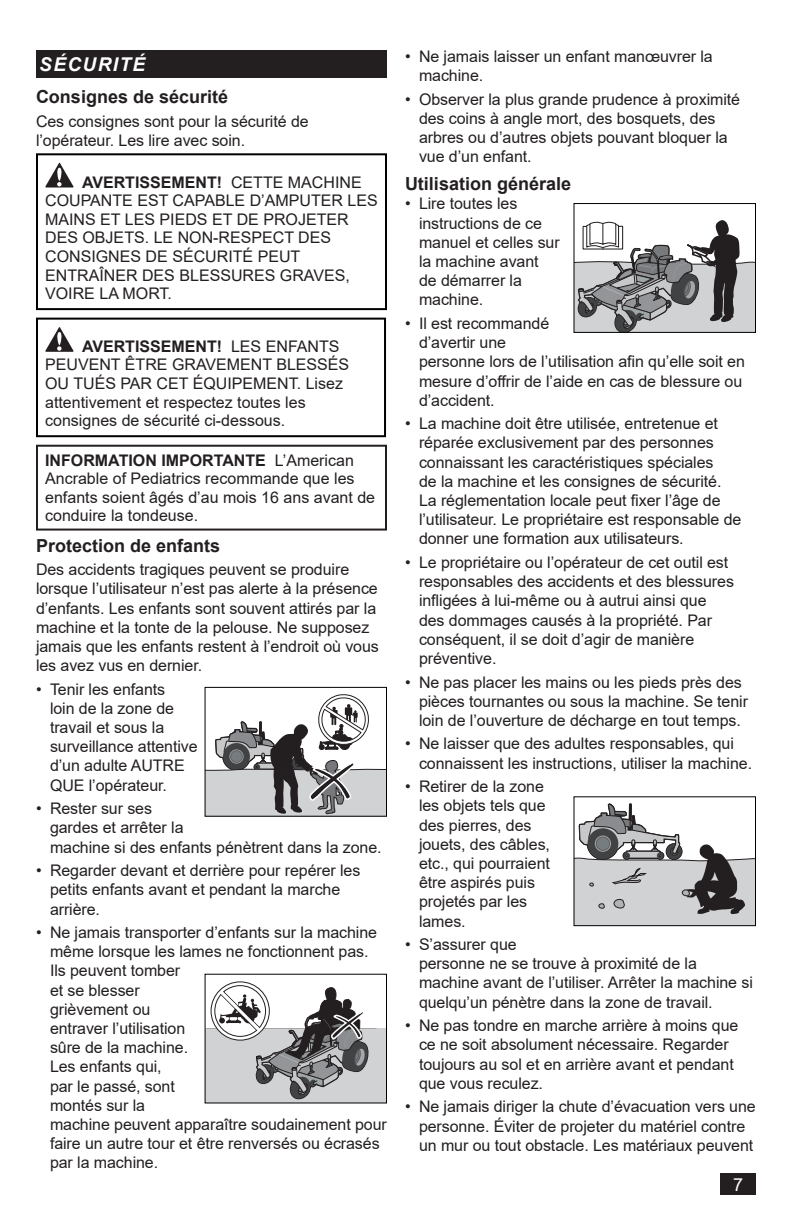
<style>
.page{position:relative;width:792px;height:1224px;background:#fff}
.page>*{position:absolute;margin:0;border:0;box-sizing:border-box;transform-origin:0 0}
.t1{font:italic 700 19px "Arial";letter-spacing:.075em;color:#fff}
.Head_9_FR{font:700 18px "Arial";color:#231f20}
.Head_9A_FR{font:700 18px "Arial";color:#231f20}
.t2{font:18px "Arial";color:#fff}
.Body_Text_FR{font:16px/19.2px "Arial";letter-spacing:-.005em;color:#231f20}
.Warning_FR{font:16px/18.6px "Arial";color:#231f20}
.s1{font-weight:700}
</style>
<div class="page">
<div style="left:721px;top:1174px;width:35px;height:21px;background:#231f20"></div>
<div style="left:36px;top:50px;width:351px;height:28px;background:#231f20"></div>
<svg style="left:576px;top:220px;width:178px;height:111px"></svg>
<div style="left:574px;top:203px;width:182px;height:130px;border:1px solid #000"></div>
<svg style="left:576px;top:803px;width:178px;height:121px"></svg>
<div style="left:574px;top:796px;width:182px;height:130px;border:1px solid #000"></div>
<svg style="left:207px;top:694px;width:178px;height:121px"></svg>
<div style="left:205px;top:687px;width:182px;height:130px;border:1px solid #000"></div>
<div style="left:205px;top:1028px;width:181px;height:75px;background:#d1d2d4"></div>
<svg style="left:214px;top:985px;width:163px;height:115px"></svg>
<svg style="left:45px;top:163px;width:29px;height:25px"></svg>
<div style="left:36px;top:153px;width:351px;height:157px;border:2px solid #000"></div>
<svg style="left:45px;top:327px;width:29px;height:25px"></svg>
<div style="left:36px;top:318px;width:350px;height:119px;border:2px solid #000"></div>
<div style="left:36px;top:445px;width:351px;height:86px;border:2px solid #231f20"></div>
<p class="t1" style="left:39px;top:52px;width:108px">SÉCURITÉ</p>
<p class="Head_9_FR" style="left:36px;top:84px;width:194px">Consignes de sécurité</p>
<p class="Body_Text_FR" style="left:36px;top:111px;width:274px">Ces consignes sont pour la sécurité de l’opérateur. Les lire avec soin.</p>
<p class="Warning_FR" style="left:45px;top:172px;width:334px;text-indent:37px"><span class="s1">AVERTISSEMENT!</span> CETTE MACHINE<br>COUPANTE EST CAPABLE D’AMPUTER LES<br>MAINS ET LES PIEDS ET DE PROJETER<br>DES OBJETS. LE NON-RESPECT DES<br>CONSIGNES DE SÉCURITÉ PEUT<br>ENTRAÎNER DES BLESSURES GRAVES,<br>VOIRE LA MORT.</p>
<p class="Warning_FR" style="left:45px;top:337px;width:306px;text-indent:37px"><span class="s1">AVERTISSEMENT!</span> LES ENFANTS PEUVENT ÊTRE GRAVEMENT BLESSÉS OU TUÉS PAR CET ÉQUIPEMENT. Lisez attentivement et respectez toutes les consignes de sécurité ci-dessous.</p>
<p class="Warning_FR" style="left:45px;top:451px;width:331px"><span class="s1">INFORMATION IMPORTANTE</span> L’American Ancrable of Pediatrics recommande que les enfants soient âgés d’au mois 16 ans avant de conduire la tondeuse.</p>
<p class="Head_9_FR" style="left:36px;top:533px;width:186px">Protection de enfants</p>
<p class="Body_Text_FR" style="left:36px;top:560px;width:344px">Des accidents tragiques peuvent se produire lorsque l’utilisateur n’est pas alerte à la présence d’enfants. Les enfants sont souvent attirés par la machine et la tonte de la pelouse. Ne supposez jamais que les enfants restent à l’endroit où vous les avez vus en dernier.</p>
<p class="Body_Text_FR" style="left:50px;top:679px;width:149px;text-indent:-14px">• Tenir les enfants<br>loin de la zone de travail et sous la surveillance attentive d’un adulte AUTRE<br>QUE l’opérateur.</p>
<p class="Body_Text_FR" style="left:50px;top:799px;width:333px;text-indent:-14px">• Rester sur ses<br>gardes et arrêter la<br>machine si des enfants pénètrent dans la zone.</p>
<p class="Body_Text_FR" style="left:50px;top:861px;width:312px;text-indent:-14px">• Regarder devant et derrière pour repérer les petits enfants avant et pendant la marche arrière.</p>
<p class="Body_Text_FR" style="left:50px;top:923px;width:338px;text-indent:-14px">• Ne jamais transporter d’enfants sur la machine même lorsque les lames ne fonctionnent pas.<br>Ils peuvent tomber<br>et se blesser<br>grièvement ou<br>entraver l’utilisation<br>sûre de la machine.<br>Les enfants qui,<br>par le passé, sont<br>montés sur la<br>machine peuvent apparaître soudainement pour faire un autre tour et être renversés ou écrasés par la machine.</p>
<p class="Body_Text_FR" style="left:419px;top:47px;width:295px;text-indent:-14px">• Ne jamais laisser un enfant manœuvrer la machine.</p>
<p class="Body_Text_FR" style="left:419px;top:89px;width:323px;text-indent:-14px">• Observer la plus grande prudence à proximité des coins à angle mort, des bosquets, des arbres ou d’autres objets pouvant bloquer la vue d’un enfant.</p>
<p class="Head_9A_FR" style="left:405px;top:171px;width:168px">Utilisation générale</p>
<p class="Body_Text_FR" style="left:419px;top:194px;width:142px;text-indent:-14px">• Lire toutes les instructions de ce manuel et celles sur la machine avant de démarrer la machine.</p>
<p class="Body_Text_FR" style="left:419px;top:314px;width:327px;text-indent:-14px">• Il est recommandé<br>d’avertir une<br>personne lors de l’utilisation afin qu’elle soit en mesure d’offrir de l’aide en cas de blessure ou d’accident.</p>
<p class="Body_Text_FR" style="left:419px;top:414px;width:324px;text-indent:-14px">• La machine doit être utilisée, entretenue et réparée exclusivement par des personnes connaissant les caractéristiques spéciales<br>de la machine et les consignes de sécurité.<br>La réglementation locale peut fixer l’âge de l’utilisateur. Le propriétaire est responsable de donner une formation aux utilisateurs.</p>
<p class="Body_Text_FR" style="left:419px;top:553px;width:317px;text-indent:-14px">• Le propriétaire ou l’opérateur de cet outil est responsables des accidents et des blessures infligées à lui-même ou à autrui ainsi que des dommages causés à la propriété. Par conséquent, il se doit d’agir de manière préventive.</p>
<p class="Body_Text_FR" style="left:419px;top:672px;width:331px;text-indent:-14px">• Ne pas placer les mains ou les pieds près des pièces tournantes ou sous la machine. Se tenir loin de l’ouverture de décharge en tout temps.</p>
<p class="Body_Text_FR" style="left:419px;top:734px;width:335px;text-indent:-14px">• Ne laisser que des adultes responsables, qui connaissent les instructions, utiliser la machine.</p>
<p class="Body_Text_FR" style="left:419px;top:777px;width:133px;text-indent:-14px">• Retirer de la zone les objets tels que des pierres, des jouets, des câbles, etc., qui pourraient être aspirés puis projetés par les lames.</p>
<p class="Body_Text_FR" style="left:419px;top:935px;width:335px;text-indent:-14px">• S’assurer que<br>personne ne se trouve à proximité de la machine avant de l’utiliser. Arrêter la machine si quelqu’un pénètre dans la zone de travail.</p>
<p class="Body_Text_FR" style="left:419px;top:1016px;width:321px;text-indent:-14px">• Ne pas tondre en marche arrière à moins que ce ne soit absolument nécessaire. Regarder toujours au sol et en arrière avant et pendant que vous reculez.</p>
<p class="Body_Text_FR" style="left:419px;top:1097px;width:338px;text-indent:-14px">• Ne jamais diriger la chute d’évacuation vers une personne. Éviter de projeter du matériel contre un mur ou tout obstacle. Les matériaux peuvent</p>
<p class="t2" style="left:733px;top:1172px;width:12px">7</p>
</div>
